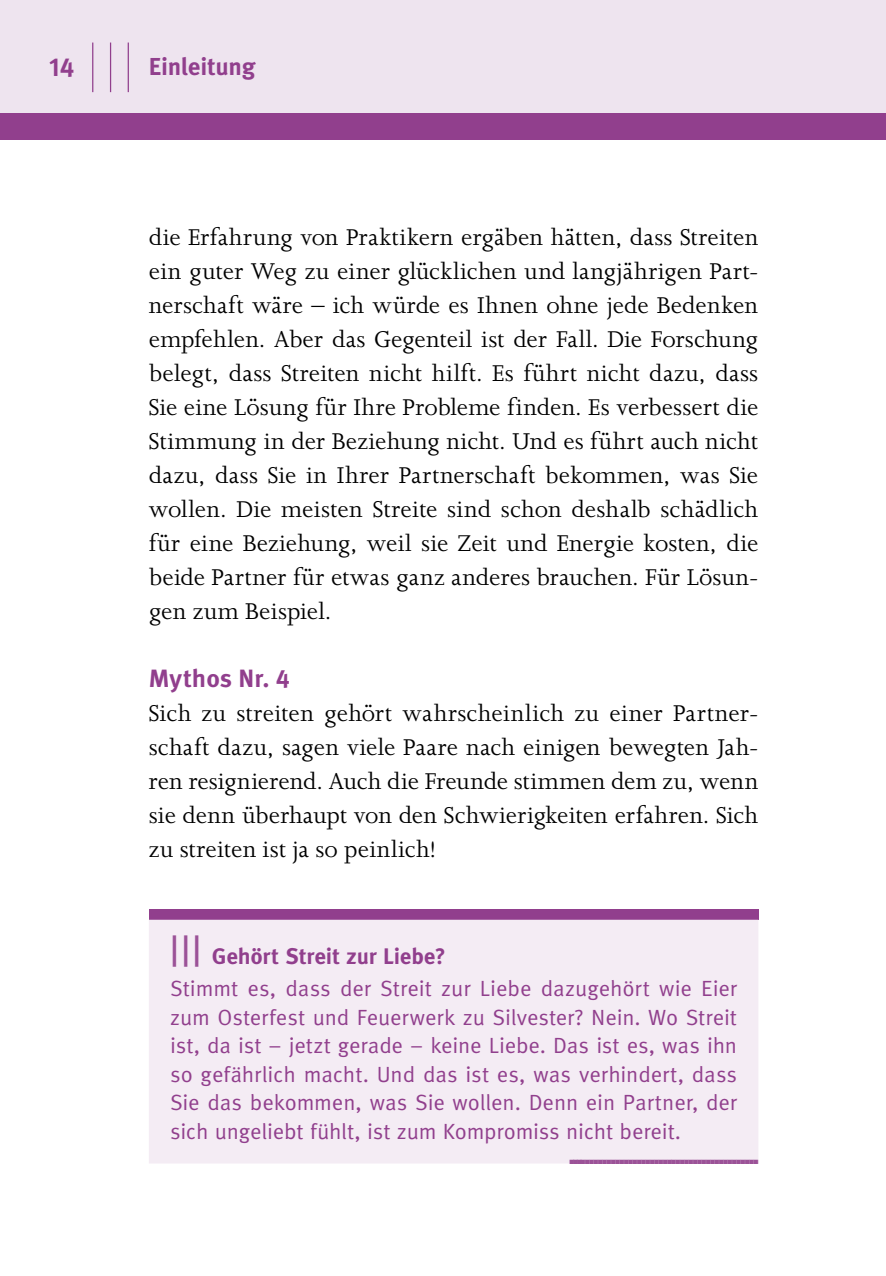
<style>
.page{position:relative;width:886px;height:1276px;background:#fff}
.page>*{position:absolute;margin:0;border:0;box-sizing:border-box;transform-origin:0 0}
.t1{font:26.25px/34px "Joanna MT Std";letter-spacing:.01em;color:#000;text-align:justify}
.t2{font:700 26px "Meta Pro";color:#913f8d}
.t3{font:700 25px "Meta Pro";color:#913f8d}
.t4{font:700 24.5px "Meta Pro";letter-spacing:-.01em;color:#913f8d}
.t5{font:700 22.5px "Meta Pro";letter-spacing:-.01em;color:#913f8d}
.t6{font:22px/28.5px "Meta Pro";letter-spacing:-.01em;color:#913f8d;text-align:justify}
.t7{font:7px "European Pi Std 3";color:#9b5297;scale:1.05 1}
</style>
<div class="page">
<div style="left:149px;top:909px;width:609px;height:10px;background:#913f8d"></div>
<div style="left:149px;top:919px;width:609px;height:244px;background:#f4ecf4"></div>
<div style="left:0;top:0;width:886px;height:120px;background:#eee4ef"></div>
<div style="left:0;top:113px;width:886px;height:27px;background:#913f8d"></div>
<hr style="left:92px;top:43px;width:1px;height:49px;background:#913f8d">
<hr style="left:110px;top:43px;width:1px;height:49px;background:#913f8d">
<hr style="left:128px;top:43px;width:1px;height:49px;background:#913f8d">
<p class="t2" style="left:49px;top:50px;width:27px">14</p>
<p class="t4" style="left:149px;top:51px;width:108px">Einleitung</p>
<p class="t1" style="left:149px;top:220px;width:611px">die Erfahrung von Praktikern ergäben hätten, dass Streiten ein guter Weg zu einer glücklichen und langjährigen Part&shy;nerschaft wäre – ich würde es Ihnen ohne jede Bedenken empfehlen. Aber das Gegenteil ist der Fall. Die Forschung belegt, dass Streiten nicht hilft. Es führt nicht dazu, dass Sie eine Lösung für Ihre Probleme finden. Es verbessert die Stimmung in der Beziehung nicht. Und es führt auch nicht dazu, dass Sie in Ihrer Partnerschaft bekommen, was Sie wollen. Die meisten Streite sind schon deshalb schädlich für eine Beziehung, weil sie Zeit und Energie kosten, die beide Partner für etwas ganz anderes brauchen. Für Lösun&shy;gen zum Beispiel.</p>
<p class="t3" style="left:149px;top:663px;width:142px">Mythos Nr. 4</p>
<p class="t1" style="left:149px;top:696px;width:611px">Sich zu streiten gehört wahrscheinlich zu einer Partner&shy;schaft dazu, sagen viele Paare nach einigen bewegten Jah&shy;ren resignierend. Auch die Freunde stimmen dem zu, wenn sie denn überhaupt von den Schwierigkeiten erfahren. Sich zu streiten ist ja so peinlich!</p>
<p class="t5" style="left:170px;top:942px;width:277px"><sup>|||</sup> Gehört Streit zur Liebe?</p>
<p class="t6" style="left:170px;top:975px;width:568px">Stimmt es, dass der Streit zur Liebe dazugehört wie Eier zum Osterfest und Feuerwerk zu Silvester? Nein. Wo Streit ist, da ist – jetzt gerade – keine Liebe. Das ist es, was ihn so gefährlich macht. Und das ist es, was verhindert, dass Sie das bekommen, was Sie wollen. Denn ein Partner, der sich ungeliebt fühlt, ist zum Kompromiss nicht bereit.</p>
<p class="t7" style="left:569px;top:1156px;width:181px">◾◾◾◾ ◾ ◾ ◾ ◾ ◾ ◾ ◾ ◾ ◾ ◾ ◾ ◾ ◾ ◾ ◾ ◾ ◾ ◾ ◾ ◾ ◾ ◾ ◾ ◾ ◾ ◾ ◾ ◾ ◾ ◾ ◾ ◾ ◾ ◾ ◾ ◾ ◾ ◾ ◾ ◾</p>
</div>
